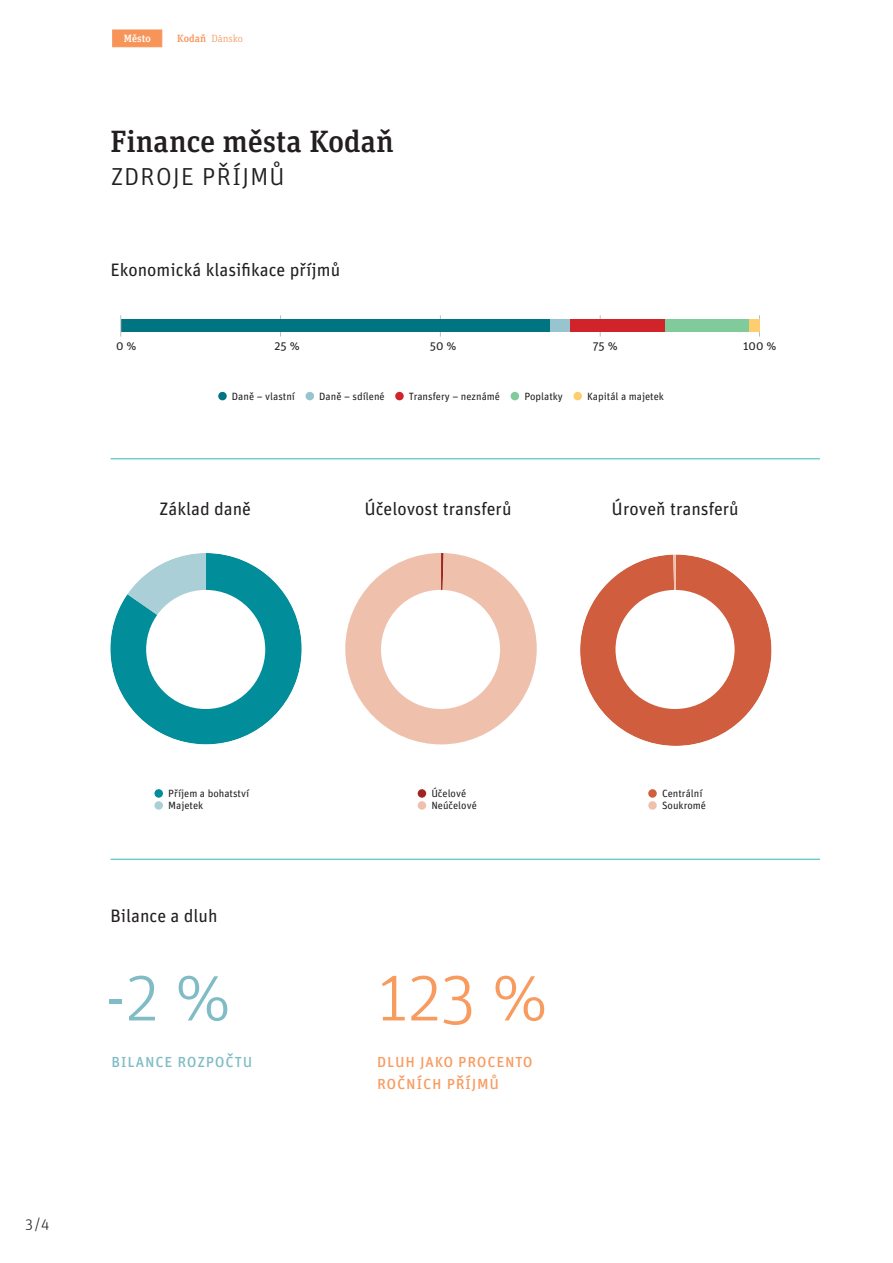
<style>
.page{position:relative;width:893px;height:1263px;background:#fff}
.page>*{position:absolute;margin:0;border:0;box-sizing:border-box;transform-origin:0 0}
.t1{font:300 69.45px "Unit Pro";color:#f89b5f}
.t2{font:300 69.45px "Unit Pro";color:#80bcc5}
.Obálka{font:500 30.75px/33px "Unit Slab Pro";color:#231f20}
.t3{font:18px "Unit Pro";color:#231f20}
.t4{font:18px/21.6px "Unit Pro";color:#f89b5f}
.t5{font:18px "Unit Pro";color:#80bcc5}
.Obálka-2{font:300 15px "Unit Pro";color:#231f20}
.t6{font:12px "Unit Pro";color:#231f20}
.Legenda_2{font:10.5px "Unit Pro";color:#231f20}
.Legenda_23{font:10.5px "Unit Pro";color:#231f20}
.Obálka-3{font:300 10.5px "Unit Slab Pro";color:#f79559}
.Obálka-4{font:500 10.5px "Unit Slab Pro";letter-spacing:.005em;color:#fff}
.s1{font-weight:500}
.s2{font-family:"Unit Pro";font-weight:300}
</style>
<div class="page">
<hr style="left:111px;top:459px;width:709px;height:1px;background:#30b8b8">
<hr style="left:111px;top:859px;width:709px;height:1px;background:#30b8b8">
<div style="left:112px;top:30px;width:50px;height:17px;background:#f79559"></div>
<svg style="left:759px;top:315px;width:1px;height:22px"></svg>
<div style="left:218px;top:392px;width:9px;height:8px;background:#007480;border-radius:50%"></div>
<div style="left:306px;top:392px;width:8px;height:8px;background:#97c4cf;border-radius:50%"></div>
<div style="left:395px;top:392px;width:9px;height:8px;background:#d1232a;border-radius:50%"></div>
<div style="left:511px;top:392px;width:8px;height:8px;background:#80ca9c;border-radius:50%"></div>
<div style="left:573px;top:392px;width:9px;height:8px;background:#fecd6e;border-radius:50%"></div>
<div style="left:121px;top:319px;width:429px;height:13px;background:#007480"></div>
<div style="left:550px;top:319px;width:20px;height:13px;background:#97c4cf"></div>
<div style="left:570px;top:319px;width:95px;height:13px;background:#d1232a"></div>
<div style="left:665px;top:319px;width:84px;height:13px;background:#80ca9c"></div>
<div style="left:749px;top:319px;width:10px;height:13px;background:#fecd6e"></div>
<svg style="left:120px;top:315px;width:1px;height:22px"></svg>
<div style="left:418px;top:789px;width:8px;height:9px;background:#9d2720;border-radius:50%"></div>
<div style="left:418px;top:801px;width:8px;height:9px;background:#efc1ad;border-radius:50%"></div>
<div style="left:648px;top:789px;width:9px;height:9px;background:#cf5d3e;border-radius:50%"></div>
<div style="left:648px;top:801px;width:9px;height:9px;background:#efc1ad;border-radius:50%"></div>
<div style="left:154px;top:789px;width:9px;height:9px;background:#018d9a;border-radius:50%"></div>
<div style="left:154px;top:801px;width:9px;height:9px;background:#aacfd6;border-radius:50%"></div>
<svg style="left:580px;top:554px;width:191px;height:192px"></svg>
<svg style="left:345px;top:553px;width:192px;height:191px"></svg>
<svg style="left:110px;top:553px;width:192px;height:191px"></svg>
<div style="left:146px;top:590px;width:119px;height:119px;background:#fff;border-radius:50%"></div>
<div style="left:381px;top:590px;width:119px;height:119px;background:#fff;border-radius:50%"></div>
<div style="left:615px;top:590px;width:120px;height:119px;background:#fff;border-radius:50%"></div>
<p class="Obálka-4" style="left:124px;top:31px;width:29px">Město</p>
<p class="Obálka-3" style="left:177px;top:31px;width:67px"><span class="s1">Kodaň</span> Dánsko</p>
<p class="Obálka" style="left:111px;top:123px;width:285px">Finance města Kodaň <span class="s2">zdroje příjmů</span></p>
<p class="t3" style="left:111px;top:257px;width:231px">Ekonomická klasifikace příjmů</p>
<p class="t6" style="left:116px;top:338px;width:22px">0 %</p>
<p class="t6" style="left:275px;top:338px;width:27px">25 %</p>
<p class="t6" style="left:430px;top:338px;width:28px">50 %</p>
<p class="t6" style="left:593px;top:338px;width:26px">75 %</p>
<p class="t6" style="left:743px;top:338px;width:35px">100 %</p>
<p class="Legenda_2" style="left:232px;top:389px;width:65px">Daně – vlastní</p>
<p class="Legenda_2" style="left:319px;top:389px;width:67px">Daně – sdílené</p>
<p class="Legenda_2" style="left:409px;top:389px;width:93px">Transfery – neznámé</p>
<p class="Legenda_2" style="left:524px;top:389px;width:40px">Poplatky</p>
<p class="Legenda_2" style="left:587px;top:389px;width:78px">Kapitál a majetek</p>
<p class="t3" style="left:160px;top:496px;width:93px">Základ daně</p>
<p class="t3" style="left:364px;top:496px;width:149px">Účelovost transferů</p>
<p class="t3" style="left:612px;top:496px;width:129px">Úroveň transferů</p>
<p class="Obálka-2" style="left:26px;top:1214px;width:25px">3/4</p>
<p class="Legenda_23" style="left:168px;top:786px;width:83px">Příjem a bohatství</p>
<p class="Legenda_23" style="left:168px;top:798px;width:37px">Majetek</p>
<p class="t3" style="left:111px;top:903px;width:109px">Bilance a dluh</p>
<p class="Legenda_23" style="left:431px;top:786px;width:36px">Účelové</p>
<p class="Legenda_23" style="left:431px;top:798px;width:47px">Neúčelové</p>
<p class="t2" style="left:106px;top:951px;width:127px">-2 %</p>
<p class="t1" style="left:378px;top:951px;width:172px">123 %</p>
<p class="t5" style="left:111px;top:1048px;width:143px">bilance rozpočtu</p>
<p class="t4" style="left:377px;top:1049px;width:158px">dluh jako procento ročních příjmů</p>
<p class="Legenda_23" style="left:662px;top:786px;width:42px">Centrální</p>
<p class="Legenda_23" style="left:662px;top:798px;width:46px">Soukromé</p>
</div>
